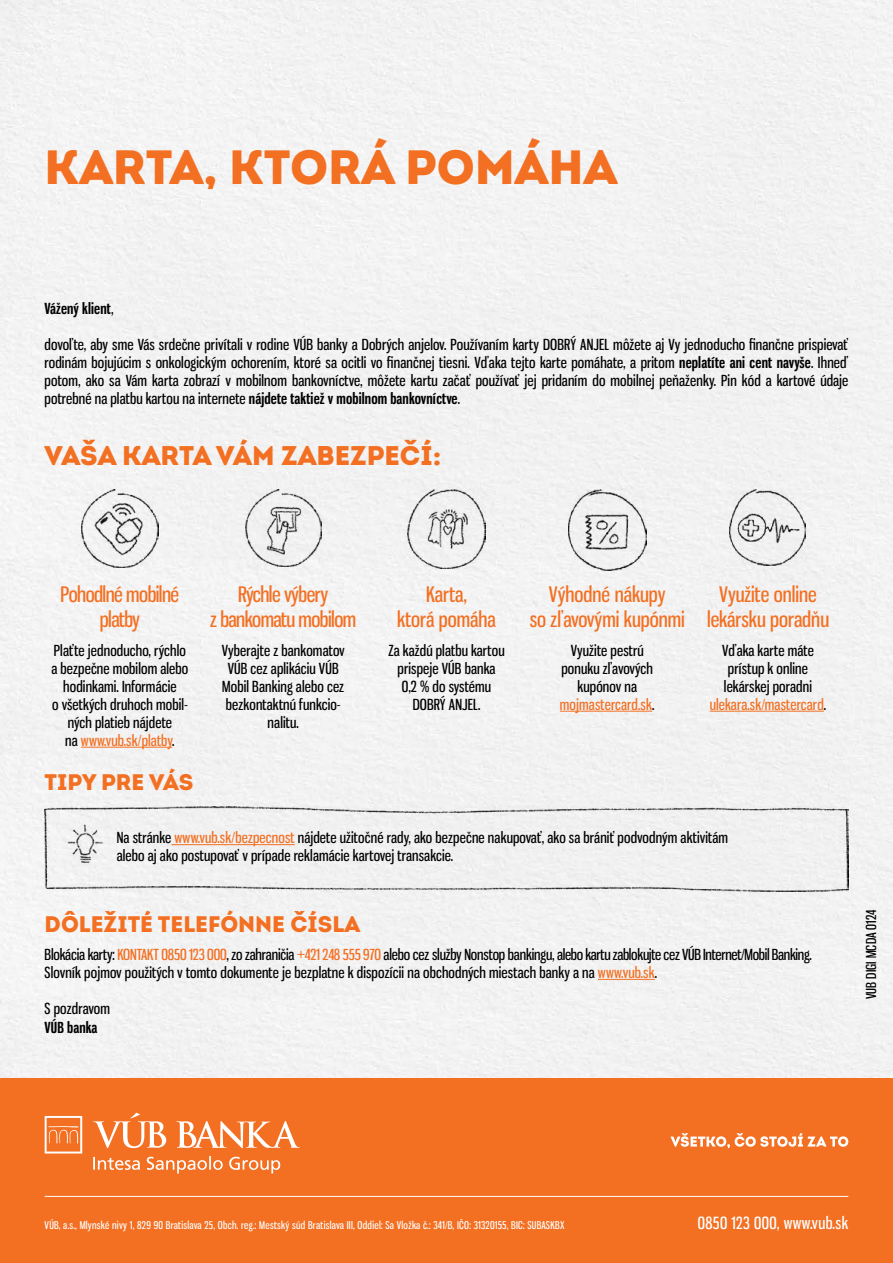
<style>
.page{position:relative;width:893px;height:1263px;background:#fff}
.page>*{position:absolute;margin:0;border:0;box-sizing:border-box;transform-origin:0 0}
.t1{font:900 48px "Intro";color:#f36f21}
.t2{font:900 27px "Intro";color:#f36f21}
.t3{font:900 22.5px "Intro";color:#f36f21}
.t4{font:21px/25.2px "Gnuolane Rg";color:#f36f21;text-align:center}
.t5{font:21px/25.2px "Gnuolane Rg";letter-spacing:-.025em;color:#f36f21;text-align:center}
.t6{font:16.5px "Gnuolane Rg";letter-spacing:.025em;color:#fff}
.t7{font:15px/18px "Gnuolane Rg";letter-spacing:.01em;color:#000;text-align:center}
.t8{font:15px/18px "Gnuolane Rg";letter-spacing:-.01em;color:#000}
.t9{font:700 15px "Gnuolane Rg";letter-spacing:.01em;color:#000}
.t10{font:13.5px "Gnuolane Rg";letter-spacing:.01em;color:#000}
.t11{font:10.5px "Gnuolane Rg";letter-spacing:.025em;color:#fff}
.s1{font-weight:400}
.s2{font-weight:700}
.s3{color:#f36f21}
.s4{color:#000101}
</style>
<div class="page">
<div style="left:0;top:0;width:893px;height:1078px;background:#f2f2f2"></div>
<div style="left:0;top:1078px;width:893px;height:185px;background:#f36f21"></div>
<hr style="left:45px;top:1196px;width:803px;height:1px;background:#fff">
<svg style="left:45px;top:1116px;width:37px;height:37px"></svg>
<svg style="left:176px;top:1121px;width:124px;height:27px"></svg>
<svg style="left:93px;top:1113px;width:73px;height:35px"></svg>
<svg style="left:93px;top:1156px;width:187px;height:17px"></svg>
<svg style="left:671px;top:1133px;width:177px;height:15px"></svg>
<img style="left:245px;top:489px;width:76px;height:77px">
<img style="left:81px;top:489px;width:77px;height:79px">
<img style="left:408px;top:489px;width:77px;height:79px">
<img style="left:568px;top:489px;width:78px;height:81px">
<img style="left:730px;top:489px;width:76px;height:76px">
<hr style="left:81px;top:747px;width:91px;height:1px;background:#f36f21">
<hr style="left:560px;top:711px;width:92px;height:1px;background:#f36f21">
<hr style="left:710px;top:711px;width:114px;height:1px;background:#f36f21">
<img style="left:45px;top:806px;width:803px;height:86px">
<hr style="left:172px;top:844px;width:123px;height:1px;background:#f36f21">
<img style="left:65px;top:822px;width:39px;height:45px">
<hr style="left:598px;top:979px;width:57px;height:1px;background:#f36f21">
<h1 class="t1" style="left:45px;top:135px;width:574px">KARTA, KTORÁ POMÁHA</h1>
<p class="t9" style="left:45px;top:300px;width:70px">Vážený klient<span class="s1">,</span></p>
<p class="t7" style="left:45px;top:336px;width:805px;text-align:justify">dovoľte, aby sme Vás srdečne privítali v rodine VÚB banky a Dobrých anjelov. Používaním karty DOBRÝ ANJEL môžete aj Vy jednoducho finančne prispievať rodinám bojujúcim s onkologickým ochorením, ktoré sa ocitli vo finančnej tiesni. Vďaka tejto karte pomáhate, a pritom <span class="s2">neplatíte ani cent navyše</span>. Ihneď potom, ako sa Vám karta zobrazí v mobilnom bankovníctve, môžete kartu začať používať jej pridaním do mobilnej peňaženky. Pin kód a kartové údaje potrebné na platbu kartou na internete <span class="s2">nájdete taktiež v mobilnom bankovníctve</span>.</p>
<h2 class="t2" style="left:45px;top:437px;width:398px">VAŠA KARTA VÁM ZABEZPEČÍ:</h2>
<h3 class="t5" style="left:61px;top:581px;width:120px">Pohodlné mobilné platby</h3>
<h3 class="t4" style="left:530px;top:581px;width:157px">Výhodné nákupy<br>so zľavovými kupónmi</h3>
<h3 class="t4" style="left:707px;top:581px;width:123px">Využite online lekársku poradňu</h3>
<h3 class="t5" style="left:210px;top:581px;width:148px">Rýchle výbery<br>z bankomatu mobilom</h3>
<h3 class="t4" style="left:397px;top:581px;width:100px">Karta,<br>ktorá pomáha</h3>
<p class="t7" style="left:388px;top:641px;width:118px">Za každú platbu kartou prispeje VÚB banka<br>0,2 % do systému<br>DOBRÝ ANJEL.</p>
<p class="t7" style="left:51px;top:641px;width:138px">Plaťte jednoducho, rýchlo a bezpečne mobilom alebo hodinkami. Informácie<br>o všetkých druhoch mobil&shy;ných platieb nájdete<br>na <span class="s3">www.vub.sk/platby</span>.</p>
<p class="t7" style="left:560px;top:641px;width:96px">Využite pestrú ponuku zľavových kupónov na <span class="s3">mojmastercard.sk</span><span class="s4">.</span></p>
<p class="t7" style="left:710px;top:641px;width:118px">Vďaka karte máte prístup k online lekárskej poradni <span class="s3">ulekara.sk/mastercard</span><span class="s4">.</span></p>
<p class="t7" style="left:222px;top:641px;width:124px">Vyberajte z bankomatov<br>VÚB cez aplikáciu VÚB<br>Mobil Banking alebo cez bezkontaktnú funkcio&shy;nalitu.</p>
<h3 class="t3" style="left:45px;top:767px;width:150px">TIPY PRE VÁS</h3>
<p class="t7" style="left:117px;top:828px;width:613px;text-align:left">Na stránke <span class="s3">www.vub.sk/bezpecnost</span> nájdete užitočné rady, ako bezpečne nakupovať, ako sa brániť podvodným aktivitám alebo aj ako postupovať v prípade reklamácie kartovej transakcie.</p>
<h3 class="t3" style="left:45px;top:909px;width:317px">DÔLEŽITÉ TELEFÓNNE ČÍSLA</h3>
<p class="t8" style="left:45px;top:945px;width:769px">Blokácia karty: <span class="s3">KONTAKT 0850 123 000</span>, zo zahraničia <span class="s3">+421 248 555 970</span> alebo cez služby Nonstop bankingu, alebo kartu zablokujte cez VÚB Internet/Mobil Banking.<br>Slovník pojmov použitých v tomto dokumente je bezplatne k dispozícii na obchodných miestach banky a na <span class="s3">www.vub.sk</span>.</p>
<p class="t7" style="left:45px;top:999px;width:67px">S pozdravom</p>
<p class="t9" style="left:45px;top:1019px;width:54px">VÚB banka</p>
<p class="t10" style="left:863px;top:999px;width:91px;rotate:-90deg">VUB DIGI MCDA 0124</p>
<p class="t11" style="left:45px;top:1219px;width:521px">VÚB, a.s., Mlynské nivy 1, 829 90 Bratislava 25, Obch. reg.: Mestský súd Bratislava III, Oddiel: Sa Vložka č.: 341/B, IČO: 31320155, BIC: SUBASKBX</p>
<p class="t6" style="left:698px;top:1213px;width:152px">0850 123 000, www.vub.sk</p>
</div>
